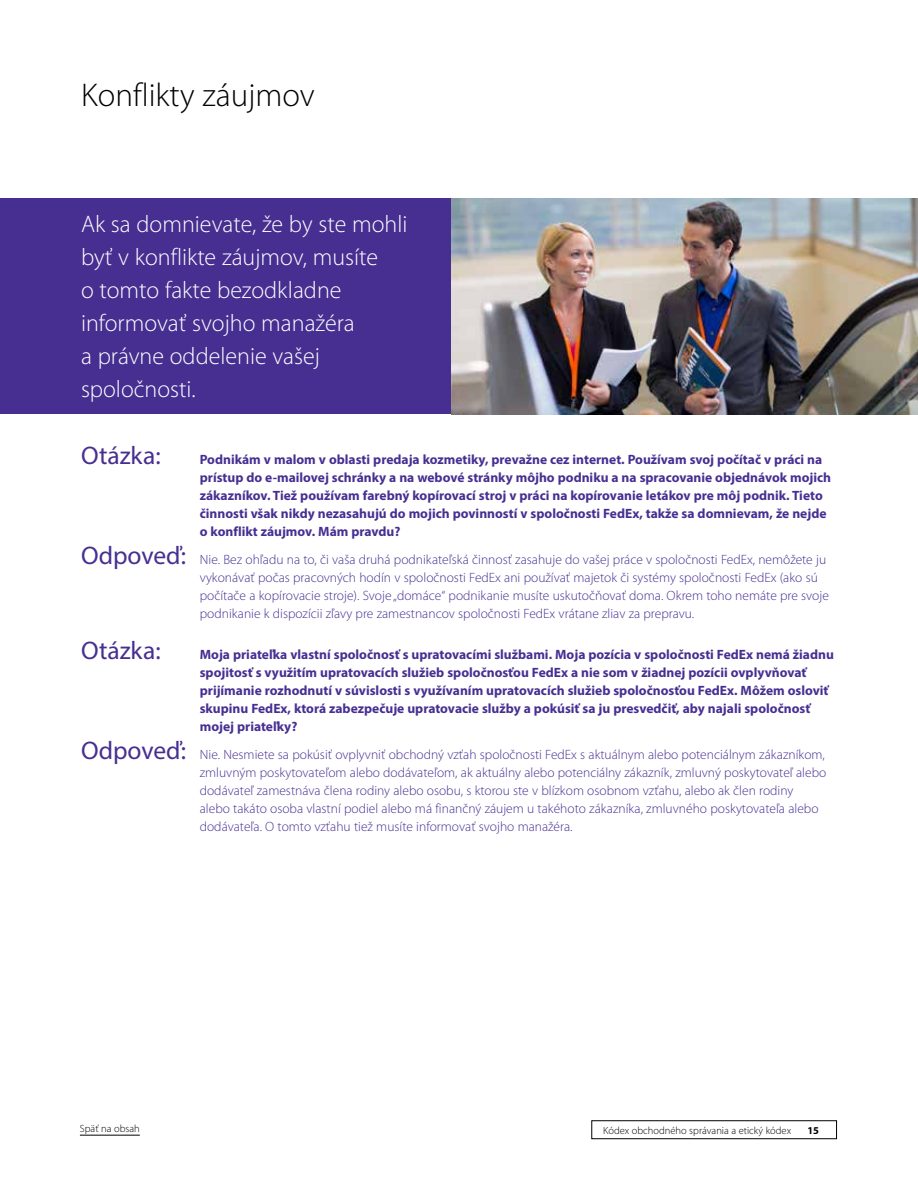
<style>
.page{position:relative;width:918px;height:1188px;background:#fff}
.page>*{position:absolute;margin:0;border:0;box-sizing:border-box;transform-origin:0 0}
.t1{font:300 33px "Myriad Pro";color:#000}
.t2{font:25.5px "Myriad Pro";color:#472f92}
.t3{font:300 24px/33px "Myriad Pro";color:#fff}
.t4{font:300 13.5px/18px "Myriad Pro";color:#472f92}
.t5{font:700 13.5px/18px "Myriad Pro";color:#472f92}
.t6{font:300 10.5px "Myriad Pro";color:#000}
.t7{font:700 10.5px "Myriad Pro";color:#000}
.s1{font-weight:400;font-size:25.5px}
</style>
<div class="page">
<div style="left:592px;top:1121px;width:245px;height:18px;border:1px solid #000"></div>
<hr style="left:80px;top:1135px;width:60px;height:1px;background:#000">
<div style="left:0;top:198px;width:470px;height:216px;background:#472f92"></div>
<img style="left:452px;top:198px;width:466px;height:216px">
<h1 class="t1" style="left:81px;top:75px;width:235px">Konflikty záujmov</h1>
<h3 class="t3" style="left:81px;top:207px;width:328px">Ak sa domnievate, že by ste mohli byť v konflikte záujmov, musíte<br>o tomto fakte bezodkladne informovať svojho manažéra<br>a právne oddelenie vašej spoločnosti.</h3>
<h2 class="t2" style="left:81px;top:439px;width:81px">Otázka:</h2>
<p class="t5" style="left:200px;top:450px;width:633px">Podnikám v malom v oblasti predaja kozmetiky, prevažne cez internet. Používam svoj počítač v práci na prístup do e-mailovej schránky a na webové stránky môjho podniku a na spracovanie objednávok mojich zákazníkov. Tiež používam farebný kopírovací stroj v práci na kopírovanie letákov pre môj podnik. Tieto činnosti však nikdy nezasahujú do mojich povinností v spoločnosti FedEx, takže sa domnievam, že nejde o konflikt záujmov. Mám pravdu?</p>
<p class="t4" style="left:200px;top:550px;width:631px;text-indent:-119px"><span class="s1">Odpoveď:</span> Nie. Bez ohľadu na to, či vaša druhá podnikateľská činnosť zasahuje do vašej práce v spoločnosti FedEx, nemôžete ju vykonávať počas pracovných hodín v spoločnosti FedEx ani používať majetok či systémy spoločnosti FedEx (ako sú počítače a kopírovacie stroje). Svoje „domáce“ podnikanie musíte uskutočňovať doma. Okrem toho nemáte pre svoje podnikanie k dispozícii zľavy pre zamestnancov spoločnosti FedEx vrátane zliav za prepravu.</p>
<h2 class="t2" style="left:81px;top:634px;width:81px">Otázka:</h2>
<p class="t5" style="left:200px;top:645px;width:636px">Moja priateľka vlastní spoločnosť s upratovacími službami. Moja pozícia v spoločnosti FedEx nemá žiadnu spojitosť s využitím upratovacích služieb spoločnosťou FedEx a nie som v žiadnej pozícii ovplyvňovať prijímanie rozhodnutí v súvislosti s využívaním upratovacích služieb spoločnosťou FedEx. Môžem osloviť skupinu FedEx, ktorá zabezpečuje upratovacie služby a pokúsiť sa ju presvedčiť, aby najali spoločnosť mojej priateľky?</p>
<p class="t4" style="left:200px;top:745px;width:628px;text-indent:-119px"><span class="s1">Odpoveď:</span> Nie. Nesmiete sa pokúsiť ovplyvniť obchodný vzťah spoločnosti FedEx s aktuálnym alebo potenciálnym zákazníkom, zmluvným poskytovateľom alebo dodávateľom, ak aktuálny alebo potenciálny zákazník, zmluvný poskytovateľ alebo dodávateľ zamestnáva člena rodiny alebo osobu, s ktorou ste v blízkom osobnom vzťahu, alebo ak člen rodiny alebo takáto osoba vlastní podiel alebo má finančný záujem u takéhoto zákazníka, zmluvného poskytovateľa alebo dodávateľa. O tomto vzťahu tiež musíte informovať svojho manažéra.</p>
<p class="t6" style="left:80px;top:1122px;width:61px">Späť na obsah</p>
<p class="t6" style="left:603px;top:1124px;width:190px">Kódex obchodného správania a etický kódex</p>
<p class="t7" style="left:807px;top:1123px;width:13px">15</p>
</div>
